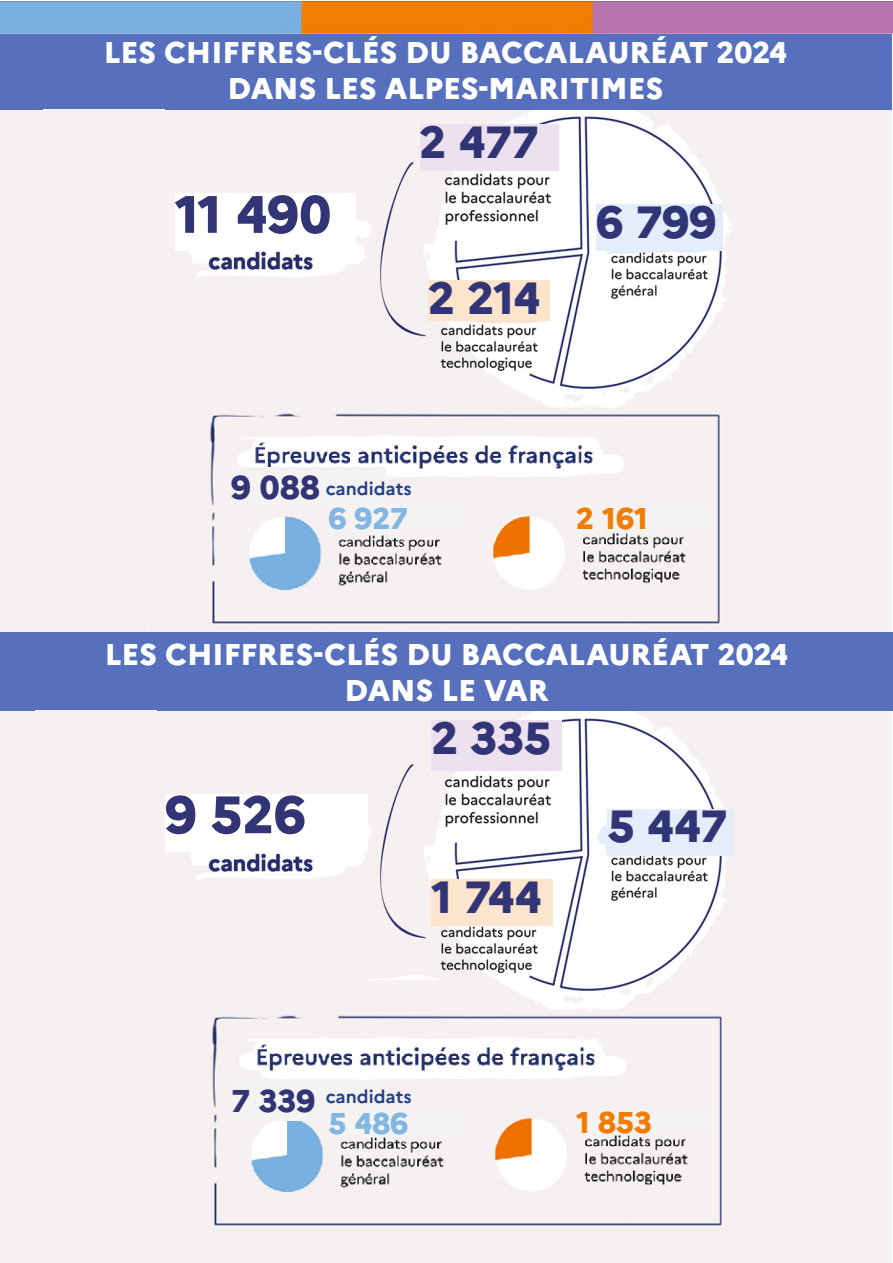
<style>
.page{position:relative;width:893px;height:1263px;background:#fff}
.page>*{position:absolute;margin:0;border:0;box-sizing:border-box;transform-origin:0 0}
.t1{font:800 52.5px "Marianne";color:#323575}
.t2{font:800 45px "Marianne";letter-spacing:-.005em;color:#323575}
.t3{font:800 33px "Marianne";color:#323575}
.t4{font:800 31.5px "Marianne";color:#323575}
.t5{font:800 30px "Marianne";color:#fff}
.t6{font:800 30px "Marianne";letter-spacing:-.005em;color:#83b7e3}
.t7{font:800 30px "Marianne";color:#f07c05}
.t8{font:700 18px "Marianne";color:#253f8e}
</style>
<div class="page">
<div style="left:0;top:98px;width:892px;height:533px;background:#f6f0f0"></div>
<img style="left:165px;top:109px;width:598px;height:300px">
<div style="left:175px;top:193px;width:181px;height:58px;background:#fff"></div>
<div style="left:420px;top:125px;width:138px;height:46px;background:#ede1f0"></div>
<div style="left:596px;top:204px;width:126px;height:47px;background:#e4edfa"></div>
<div style="left:428px;top:281px;width:122px;height:40px;background:#fde4cc"></div>
<div style="left:136px;top:369px;width:309px;height:186px;background:#f6f0f0"></div>
<div style="left:359px;top:393px;width:130px;height:135px;background:#f6f0f0"></div>
<img style="left:203px;top:413px;width:529px;height:219px">
<div style="left:0;top:700px;width:892px;height:563px;background:#f6f0f0"></div>
<img style="left:165px;top:711px;width:569px;height:300px">
<div style="left:0;top:632px;width:893px;height:79px;background:#5770be"></div>
<div style="left:19px;top:903px;width:309px;height:186px;background:#f6f0f0"></div>
<div style="left:361px;top:981px;width:130px;height:135px;background:#f6f0f0"></div>
<div style="left:238px;top:885px;width:129px;height:135px;background:#f6f0f0"></div>
<div style="left:205px;top:293px;width:129px;height:112px;background:#f6f0f0"></div>
<img style="left:212px;top:1015px;width:510px;height:211px">
<div style="left:231px;top:467px;width:154px;height:40px;background:#f5f3f1"></div>
<div style="left:328px;top:504px;width:135px;height:28px;background:#f5f3f1"></div>
<div style="left:576px;top:504px;width:135px;height:28px;background:#f5f3f1"></div>
<div style="left:165px;top:794px;width:202px;height:57px;background:#fff"></div>
<div style="left:431px;top:720px;width:130px;height:51px;background:#ede1f0"></div>
<div style="left:608px;top:809px;width:126px;height:46px;background:#e4edfa"></div>
<div style="left:431px;top:879px;width:122px;height:47px;background:#fde4cc"></div>
<div style="left:231px;top:1080px;width:154px;height:40px;background:#f5f3f1"></div>
<div style="left:576px;top:1109px;width:135px;height:24px;background:#f5f3f1"></div>
<div style="left:328px;top:1109px;width:135px;height:27px;background:#f5f3f1"></div>
<div style="left:0;top:31px;width:892px;height:78px;background:#5770be"></div>
<img style="left:0;top:1px;width:893px;height:32px">
<p class="t5" style="left:104px;top:34px;width:685px">LES CHIFFRES-CLÉS DU BACCALAURÉAT 2024</p>
<p class="t5" style="left:227px;top:70px;width:437px">DANS LES ALPES-MARITIMES</p>
<p class="t1" style="left:175px;top:182px;width:158px">11 490</p>
<p class="t2" style="left:420px;top:115px;width:120px">2 477</p>
<p class="t2" style="left:428px;top:271px;width:114px">2 214</p>
<p class="t2" style="left:596px;top:194px;width:122px">6 799</p>
<p class="t3" style="left:231px;top:468px;width:90px">9 088</p>
<p class="t8" style="left:326px;top:478px;width:87px">candidats</p>
<p class="t6" style="left:328px;top:500px;width:81px">6 927</p>
<p class="t7" style="left:576px;top:500px;width:73px">2 161</p>
<p class="t5" style="left:105px;top:636px;width:685px">LES CHIFFRES-CLÉS DU BACCALAURÉAT 2024</p>
<p class="t5" style="left:344px;top:672px;width:206px">DANS LE VAR</p>
<p class="t1" style="left:165px;top:782px;width:142px">9 526</p>
<p class="t2" style="left:431px;top:710px;width:121px">2 335</p>
<p class="t2" style="left:431px;top:869px;width:112px">1 744</p>
<p class="t2" style="left:608px;top:799px;width:121px">5 447</p>
<p class="t4" style="left:231px;top:1082px;width:86px">7 339</p>
<p class="t8" style="left:326px;top:1085px;width:87px">candidats</p>
<p class="t6" style="left:328px;top:1105px;width:81px">5 486</p>
<p class="t7" style="left:576px;top:1103px;width:77px">1 853</p>
</div>
